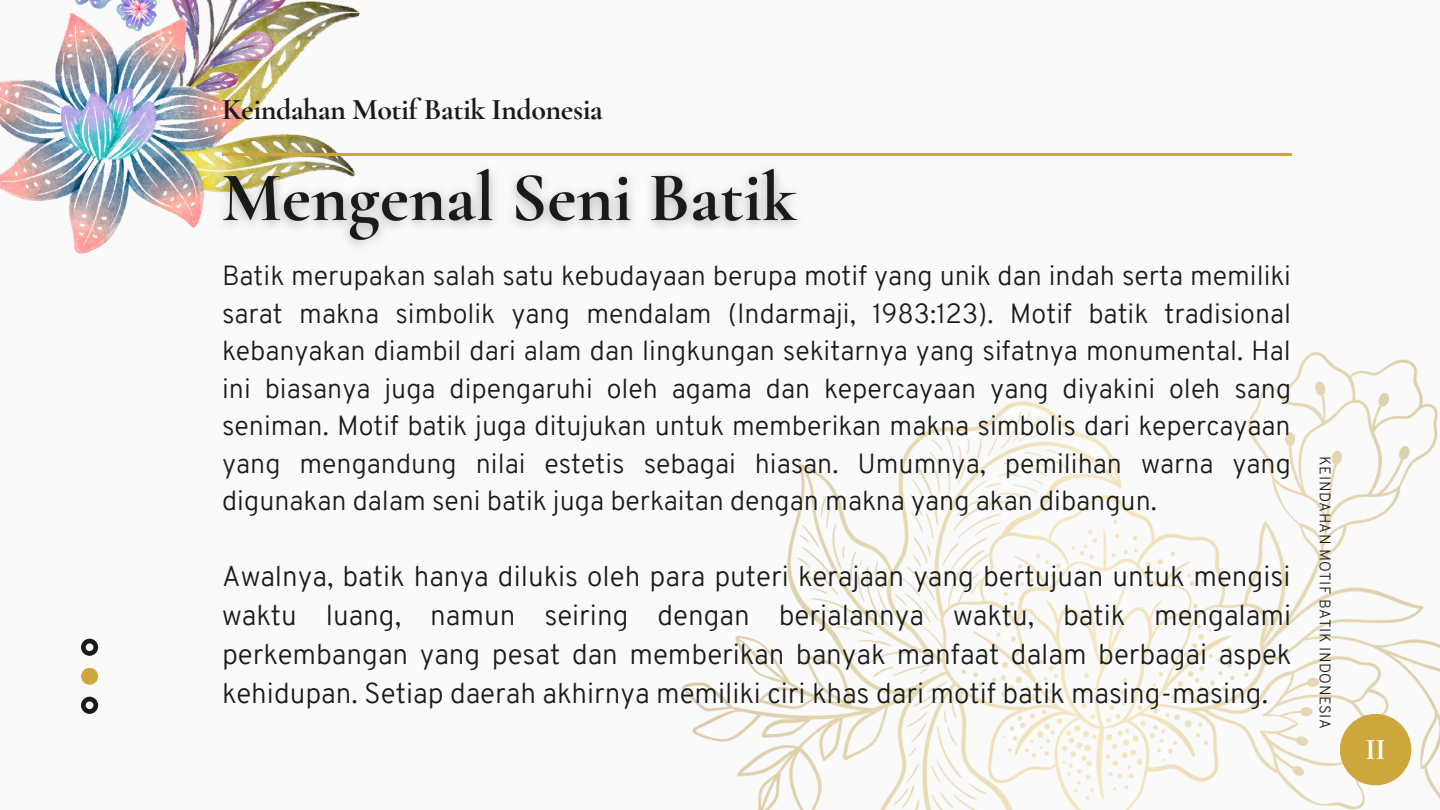
<style>
.page{position:relative;width:1440px;height:810px;background:#fafafa}
.page>*{position:absolute;margin:0;border:0;box-sizing:border-box;transform-origin:0 0}
.t1{font:700 30px "Cormorant Garamond";letter-spacing:-.015em;color:#1a1b18}
.t2{font:700 30px "Cormorant Garamond";color:#fafafa}
.t3{font:300 28px/39px "Overpass";color:#1a1b18;text-align:justify}
.t4{font:300 27px/37.5px "Overpass";color:#1a1b18;text-align:justify}
.t5{font:300 15px "Overpass";letter-spacing:.03em;color:#1a1b18}
</style>
<div class="page">
<img style="left:0;top:0;width:360px;height:254px">
<hr style="left:222px;top:154px;width:1070px;height:2px;background:#cda63c">
<img style="left:683px;top:352px;width:757px;height:458px">
<div style="left:1340px;top:714px;width:71px;height:71px;background:#cda63c;border-radius:50%"></div>
<svg style="left:81px;top:697px;width:17px;height:17px"></svg>
<svg style="left:81px;top:639px;width:17px;height:17px"></svg>
<div style="left:81px;top:668px;width:17px;height:17px;background:#cda63c;border-radius:50%"></div>
<img style="left:205px;top:140px;width:609px;height:114px">
<p class="t1" style="left:222px;top:92px;width:382px">Keindahan Motif Batik Indonesia</p>
<p class="t4" style="left:222px;top:260px;width:1071px">Batik merupakan salah satu kebudayaan berupa motif yang unik dan indah serta memiliki sarat makna simbolik yang mendalam (Indarmaji, 1983:123). Motif batik tradisional kebanyakan diambil dari alam dan lingkungan sekitarnya yang sifatnya monumental. Hal ini biasanya juga dipengaruhi oleh agama dan kepercayaan yang diyakini oleh sang seniman. Motif batik juga ditujukan untuk memberikan makna simbolis dari kepercayaan yang mengandung nilai estetis sebagai hiasan. Umumnya, pemilihan warna yang digunakan dalam seni batik juga berkaitan dengan makna yang akan dibangun.</p>
<p class="t3" style="left:222px;top:560px;width:1071px">Awalnya, batik hanya dilukis oleh para puteri kerajaan yang bertujuan untuk mengisi waktu luang, namun seiring dengan berjalannya waktu, batik mengalami perkembangan yang pesat dan memberikan banyak manfaat dalam berbagai aspek kehidupan. Setiap daerah akhirnya memiliki ciri khas dari motif batik masing-masing.</p>
<p class="t5" style="left:1331px;top:456px;width:274px;rotate:90deg">KEINDAHAN MOTIF BATIK INDONESIA</p>
<p class="t2" style="left:1365px;top:731px;width:22px">II</p>
</div>
